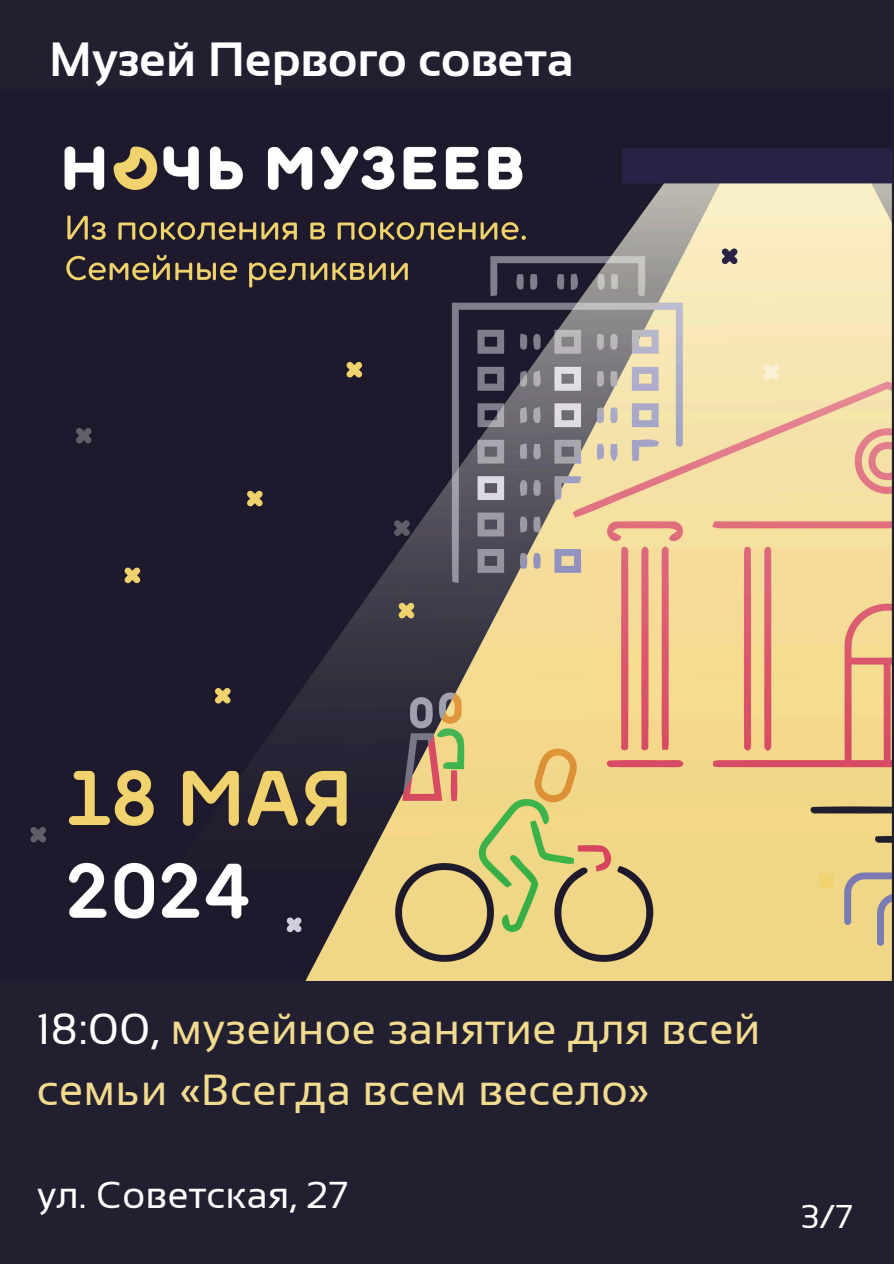
<style>
.page{position:relative;width:894px;height:1264px;background:#fff}
.page>*{position:absolute;margin:0;border:0;box-sizing:border-box;transform-origin:0 0}
.t1{font:700 48px "Sansation";letter-spacing:.015em;color:#fefefe}
.t2{font:43.5px/60.8px "Sansation";letter-spacing:.015em;color:#f2da8e}
.t3{font:37.5px "Sansation";letter-spacing:.015em;color:#fefefe}
.t4{font:33px "Sansation";color:#fff}
.s1{color:#fefefe}
</style>
<div class="page">
<div style="left:0;top:0;width:893px;height:1263px;background:#221f31"></div>
<img style="left:30px;top:146px;width:861px;height:834px">
<p class="t1" style="left:49px;top:33px;width:525px">Музей Первого совета</p>
<h2 class="t2" style="left:37px;top:998px;width:724px"><span class="s1">18:00,</span> музейное занятие для всей семьи «Всегда всем весело»</h2>
<h3 class="t3" style="left:37px;top:1173px;width:313px">ул. Советская, 27</h3>
<p class="t4" style="left:800px;top:1197px;width:53px">3/7</p>
</div>
